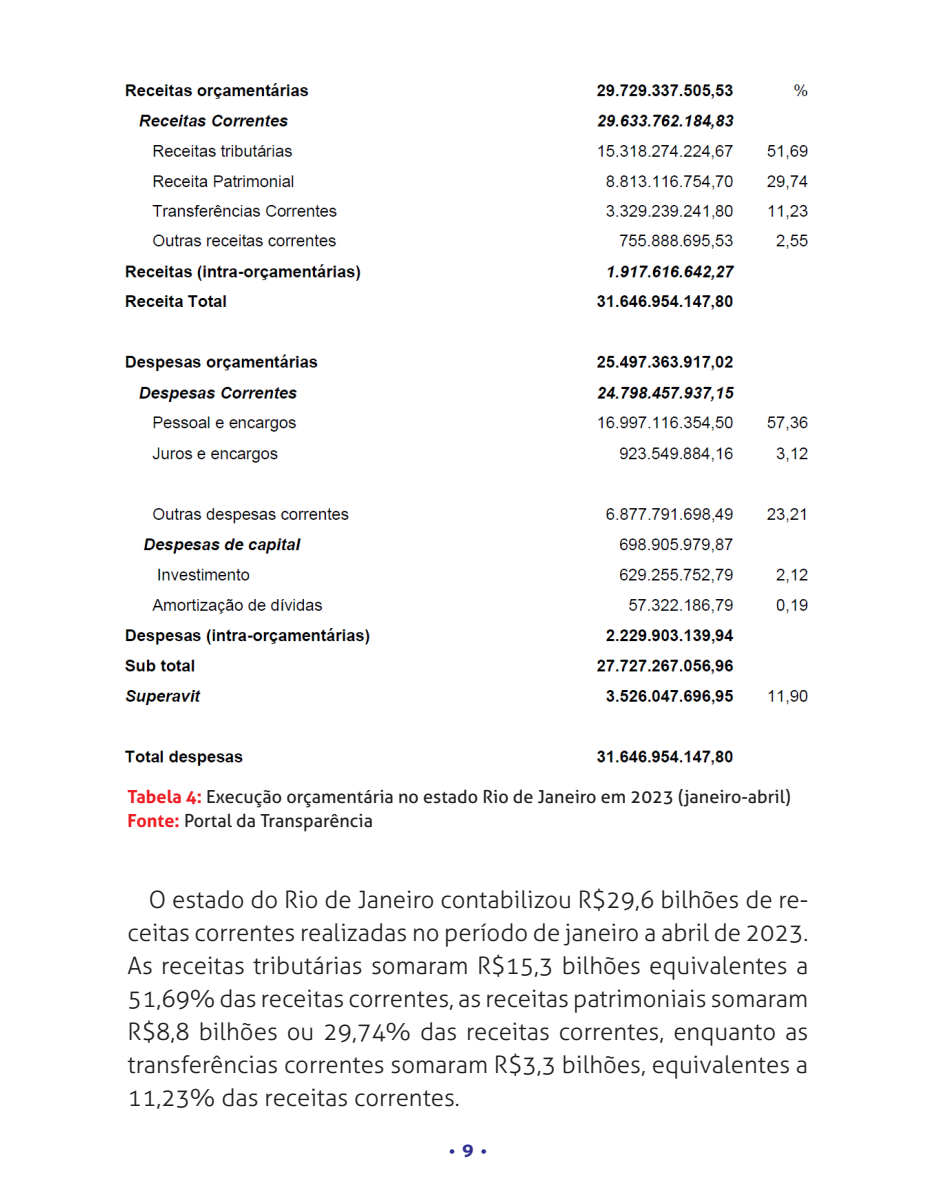
<style>
.page{position:relative;width:936px;height:1191px;background:#fff}
.page>*{position:absolute;margin:0;border:0;box-sizing:border-box;transform-origin:0 0}
.Texto_Corrido{font:300 24px/33px "Aller";color:#231f20;text-align:justify}
.Figura{font:18px "Aller";color:#231f20}
.t1{font:700 15px "Aller";color:#2e3092}
.s1{font-weight:700;color:#ee1d23}
.s2{font-size:22.5px}
</style>
<div class="page">
<img style="left:124px;top:83px;width:684px;height:683px">
<p class="Figura" style="left:128px;top:786px;width:664px"><span class="s1">Tabela 4:</span> Execução orçamentária no estado Rio de Janeiro em 2023 (janeiro-abril)</p>
<p class="Figura" style="left:128px;top:810px;width:247px"><span class="s1">Fonte:</span> Portal da Transparência</p>
<p class="Texto_Corrido" style="left:128px;top:883px;width:682px;text-indent:21px">O estado do Rio de Janeiro contabilizou R$29,6 bilhões de re&shy;ceitas correntes realizadas no período de janeiro a abril de 2023.<br>As receitas tributárias somaram R$15,3 bilhões equivalentes a 51,69% das receitas correntes, as receitas patrimoniais somaram R$8,8 bilhões ou 29,74% das receitas correntes, enquanto as transferências correntes somaram R$3,3 bilhões, equivalentes a 11,23% das receitas correntes.</p>
<p class="t1" style="left:448px;top:1142px;width:40px">•<span class="s2">9</span>•</p>
</div>
